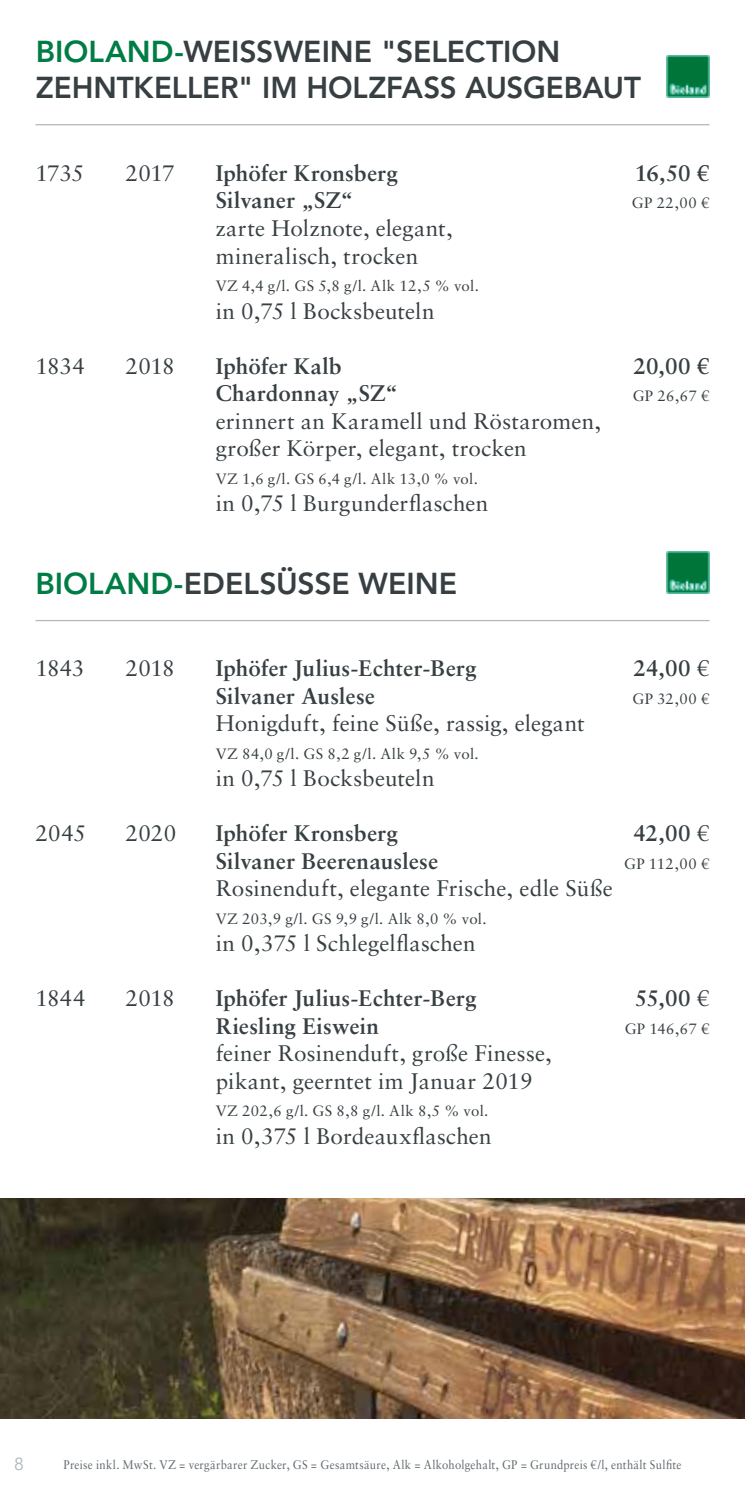
<style>
.page{position:relative;width:745px;height:1489px;background:#fff}
.page>*{position:absolute;margin:0;border:0;box-sizing:border-box;transform-origin:0 0}
.t1{font:800 30px/36px "Avenir LT Std";color:#373f42}
.t2{font:22.5px/27.5px "Sabon LT Std";letter-spacing:.01em;color:#373f42}
.t3{font:700 22.5px "Sabon LT Std";letter-spacing:.005em;color:#373f42}
.t4{font:17.5px "Avenir";color:#b0b8bc}
.t5{font:15px "Sabon LT Std";letter-spacing:.035em;color:#373f42}
.t6{font:12.5px "Sabon LT Std";letter-spacing:.025em;color:#616a6e;scale:.9 1}
.s1{color:#007c45}
.s2{font-weight:400}
</style>
<div class="page">
<hr style="left:35px;top:124px;width:674px;height:1px;background:#b0b8bc">
<hr style="left:35px;top:620px;width:674px;height:1px;background:#b0b8bc">
<img style="left:666px;top:551px;width:43px;height:42px">
<img style="left:666px;top:56px;width:43px;height:42px">
<img style="left:0;top:1198px;width:744px;height:220px">
<h1 class="t1" style="left:36px;top:34px;width:606px"><span class="s1">BIOLAND-</span>WEISSWEINE "SELECTION<br>ZEHNTKELLER" IM HOLZFASS AUSGEBAUT</h1>
<p class="t2" style="left:35px;top:159px;width:50px">1735</p>
<p class="t2" style="left:125px;top:159px;width:50px">2017</p>
<p class="t3" style="left:215px;top:159px;width:184px">Iphöfer Kronsberg</p>
<p class="t3" style="left:634px;top:159px;width:76px">16,50 €</p>
<p class="t3" style="left:215px;top:187px;width:139px">Silvaner „SZ“</p>
<p class="t5" style="left:631px;top:194px;width:79px">GP 22,00 €</p>
<p class="t2" style="left:215px;top:214px;width:238px">zarte Holznote, elegant, mineralisch, trocken</p>
<p class="t5" style="left:215px;top:277px;width:264px">VZ 4,4 g/l. GS 5,8 g/l. Alk 12,5 % vol.</p>
<p class="t2" style="left:215px;top:297px;width:220px">in 0,75 l Bocksbeuteln</p>
<p class="t2" style="left:35px;top:352px;width:51px">1834</p>
<p class="t2" style="left:125px;top:352px;width:50px">2018</p>
<p class="t3" style="left:215px;top:352px;width:127px">Iphöfer Kalb</p>
<p class="t3" style="left:633px;top:352px;width:77px">20,00 €</p>
<p class="t3" style="left:215px;top:379px;width:184px">Chardonnay „SZ“</p>
<p class="t5" style="left:632px;top:387px;width:78px">GP 26,67 €</p>
<p class="t2" style="left:215px;top:407px;width:386px">erinnert an Karamell und Röstaromen, großer Körper, elegant, trocken</p>
<p class="t5" style="left:215px;top:469px;width:263px">VZ 1,6 g/l. GS 6,4 g/l. Alk 13,0 % vol.</p>
<p class="t2" style="left:215px;top:489px;width:274px">in 0,75 l Burgunderflaschen</p>
<h1 class="t1" style="left:35px;top:565px;width:423px"><span class="s1">BIOLAND-</span>EDELSÜSSE WEINE</h1>
<p class="t2" style="left:35px;top:654px;width:50px">1843</p>
<p class="t2" style="left:125px;top:654px;width:50px">2018</p>
<p class="t3" style="left:215px;top:654px;width:262px">Iphöfer Julius-Echter-Berg</p>
<p class="t3" style="left:633px;top:654px;width:77px">24,00 <span class="s2">€</span></p>
<p class="t3" style="left:215px;top:682px;width:161px">Silvaner Auslese</p>
<p class="t5" style="left:632px;top:689px;width:79px">GP 32,00 €</p>
<p class="t2" style="left:215px;top:709px;width:370px">Honigduft, feine Süße, rassig, elegant</p>
<p class="t5" style="left:215px;top:744px;width:264px">VZ 84,0 g/l. GS 8,2 g/l. Alk 9,5 % vol.</p>
<p class="t2" style="left:215px;top:764px;width:220px">in 0,75 l Bocksbeuteln</p>
<p class="t2" style="left:35px;top:819px;width:52px">2045</p>
<p class="t2" style="left:125px;top:819px;width:52px">2020</p>
<p class="t3" style="left:215px;top:819px;width:184px">Iphöfer Kronsberg</p>
<p class="t3" style="left:633px;top:819px;width:77px">42,00 <span class="s2">€</span></p>
<p class="t3" style="left:215px;top:847px;width:224px">Silvaner Beerenauslese</p>
<p class="t5" style="left:623px;top:854px;width:87px">GP 112,00 €</p>
<p class="t2" style="left:215px;top:874px;width:398px">Rosinenduft, elegante Frische, edle Süße</p>
<p class="t5" style="left:215px;top:909px;width:272px">VZ 203,9 g/l. GS 9,9 g/l. Alk 8,0 % vol.</p>
<p class="t2" style="left:215px;top:929px;width:261px">in 0,375 l Schlegelflaschen</p>
<p class="t2" style="left:35px;top:984px;width:52px">1844</p>
<p class="t2" style="left:125px;top:984px;width:50px">2018</p>
<p class="t3" style="left:215px;top:984px;width:262px">Iphöfer Julius-Echter-Berg</p>
<p class="t3" style="left:634px;top:984px;width:76px">55,00 <span class="s2">€</span></p>
<p class="t3" style="left:215px;top:1012px;width:165px">Riesling Eiswein</p>
<p class="t5" style="left:624px;top:1019px;width:86px">GP 146,67 €</p>
<p class="t2" style="left:215px;top:1039px;width:337px">feiner Rosinenduft, große Finesse, pikant, geerntet im Januar 2019</p>
<p class="t5" style="left:215px;top:1102px;width:274px">VZ 202,6 g/l. GS 8,8 g/l. Alk 8,5 % vol.</p>
<p class="t2" style="left:215px;top:1122px;width:277px">in 0,375 l Bordeauxflaschen</p>
<p class="t4" style="left:14px;top:1453px;width:11px">8</p>
<p class="t6" style="left:63px;top:1456px;width:687px">Preise inkl. MwSt. VZ = vergärbarer Zucker, GS = Gesamtsäure, Alk = Alkoholgehalt, GP = Grundpreis €/l, enthält Sulfite</p>
</div>
